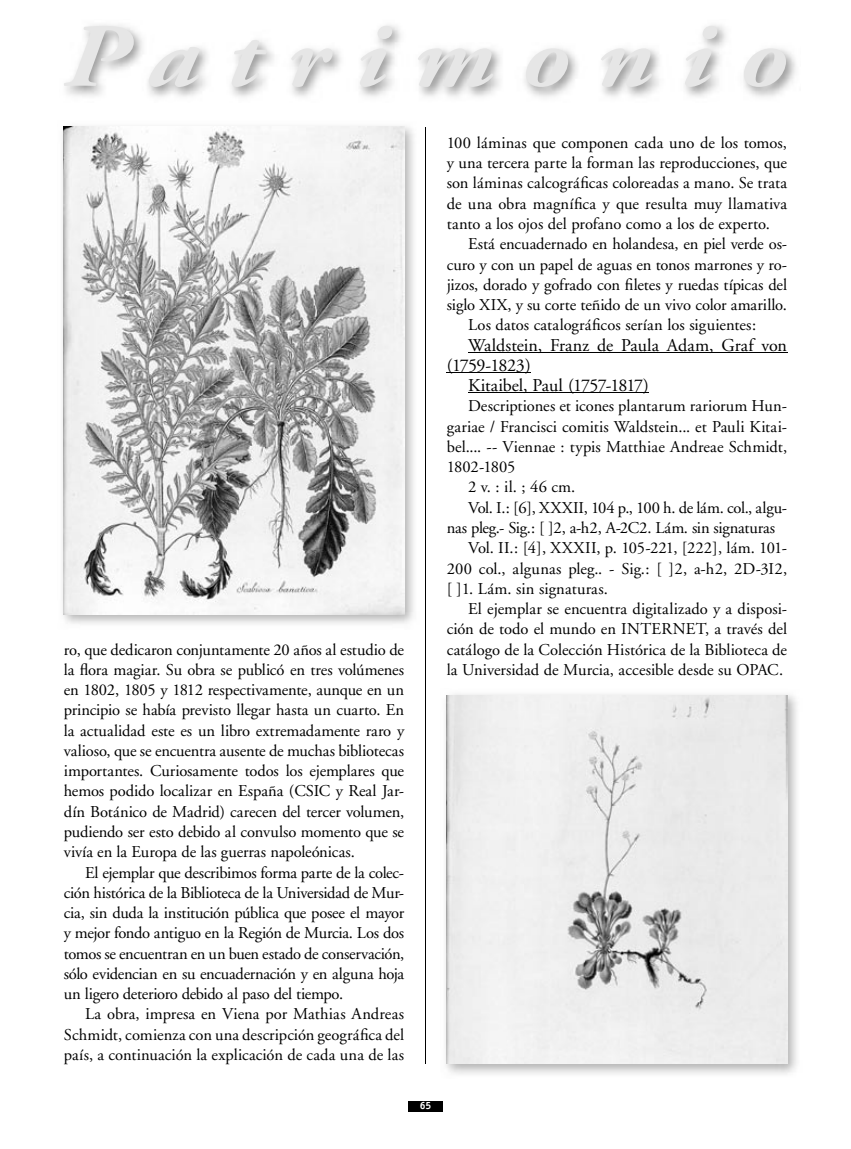
<style>
.page{position:relative;width:851px;height:1149px;background:#fff}
.page>*{position:absolute;margin:0;border:0;box-sizing:border-box;transform-origin:0 0}
.t1{font:italic 700 90px "Adobe Garamond";letter-spacing:.26em;color:#e6e6e6;scale:1.15 1}
.t2{font:18px "Adobe Garamond";letter-spacing:-.005em;color:#000}
.t3{font:18px "Adobe Garamond";letter-spacing:-.035em;color:#000}
.t4{font:16.5px/20.2px "Adobe Garamond";color:#000;text-align:justify}
.t5{font:700 10.5px "Officina Sans";color:#fff}
</style>
<div class="page">
<hr style="left:468px;top:352px;width:319px;height:1px;background:#000">
<hr style="left:446px;top:372px;width:85px;height:1px;background:#000">
<hr style="left:468px;top:392px;width:181px;height:1px;background:#000">
<hr style="left:425px;top:128px;width:1px;height:935px;background:#000">
<div style="left:408px;top:1100px;width:34px;height:10px;background:#000"></div>
<img style="left:66px;top:24px;width:730px;height:73px">
<img style="left:445px;top:694px;width:352px;height:380px">
<img style="left:446px;top:695px;width:341px;height:368px">
<img style="left:62px;top:126px;width:352px;height:498px">
<img style="left:64px;top:127px;width:340px;height:487px">
<h1 class="t1" style="left:64px;top:8px;width:630px">Patrimonio</h1>
<p class="t4" style="left:64px;top:639px;width:342px">ro, que dedicaron conjuntamente 20 años al estudio de la flora magiar. Su obra se publicó en tres volúmenes en 1802, 1805 y 1812 respectivamente, aunque en un principio se había previsto llegar hasta un cuarto. En la actualidad este es un libro extremadamente raro y valioso, que se encuentra ausente de muchas bibliotecas importantes. Curiosamente todos los ejemplares que hemos podido localizar en España (CSIC y Real Jar&shy;dín Botánico de Madrid) carecen del tercer volumen, pudiendo ser esto debido al convulso momento que se vivía en la Europa de las guerras napoleónicas.</p>
<p class="t4" style="left:64px;top:862px;width:342px;text-indent:21px">El ejemplar que describimos forma parte de la colec&shy;ción histórica de la Biblioteca de la Universidad de Mur&shy;cia, sin duda la institución pública que posee el mayor y mejor fondo antiguo en la Región de Murcia. Los dos tomos se encuentran en un buen estado de conservación, sólo evidencian en su encuadernación y en alguna hoja un ligero deterioro debido al paso del tiempo.</p>
<p class="t4" style="left:64px;top:1004px;width:342px;text-indent:21px">La obra, impresa en Viena por Mathias Andreas Schmidt, comienza con una descripción geográfica del país, a continuación la explicación de cada una de las</p>
<p class="t5" style="left:419px;top:1098px;width:13px">65</p>
<p class="t4" style="left:446px;top:133px;width:342px">100 láminas que componen cada uno de los tomos, y una tercera parte la forman las reproducciones, que son láminas calcográficas coloreadas a mano. Se trata de una obra magnífica y que resulta muy llamativa tanto a los ojos del profano como a los de experto.</p>
<p class="t4" style="left:468px;top:234px;width:320px">Está encuadernado en holandesa, en piel verde os-</p>
<p class="t4" style="left:446px;top:254px;width:342px">curo y con un papel de aguas en tonos marrones y ro-</p>
<p class="t4" style="left:446px;top:275px;width:342px">jizos, dorado y gofrado con filetes y ruedas típicas del</p>
<p class="t4" style="left:446px;top:295px;width:341px">siglo XIX, y su corte teñido de un vivo color amarillo.</p>
<p class="t4" style="left:468px;top:315px;width:290px">Los datos catalográficos serían los siguientes:</p>
<p class="t2" style="left:468px;top:335px;width:320px">Waldstein, Franz de Paula Adam, Graf von</p>
<p class="t3" style="left:446px;top:355px;width:86px">(1759-1823)</p>
<p class="t2" style="left:468px;top:375px;width:182px">Kitaibel, Paul (1757-1817)</p>
<p class="t4" style="left:468px;top:396px;width:320px">Descriptiones et icones plantarum rariorum Hun-</p>
<p class="t4" style="left:446px;top:416px;width:342px">gariae / Francisci comitis Waldstein... et Pauli Kitai-</p>
<p class="t4" style="left:446px;top:437px;width:342px">bel.... -- Viennae : typis Matthiae Andreae Schmidt,</p>
<p class="t4" style="left:446px;top:457px;width:70px">1802-1805</p>
<p class="t4" style="left:468px;top:477px;width:109px">2 v. : il. ; 46 cm.</p>
<p class="t4" style="left:468px;top:497px;width:320px">Vol. I.: [6], XXXII, 104 p., 100 h. de lám. col., algu-</p>
<p class="t4" style="left:446px;top:518px;width:330px">nas pleg.- Sig.: [ ]2, a-h2, A-2C2. Lám. sin signaturas</p>
<p class="t4" style="left:468px;top:538px;width:320px">Vol. II.: [4], XXXII, p. 105-221, [222], lám. 101-</p>
<p class="t4" style="left:446px;top:558px;width:342px">200 col., algunas pleg.. - Sig.: [ ]2, a-h2, 2D-3I2,</p>
<p class="t4" style="left:446px;top:578px;width:163px">[ ]1. Lám. sin signaturas.</p>
<p class="t4" style="left:468px;top:599px;width:320px">El ejemplar se encuentra digitalizado y a disposi-</p>
<p class="t4" style="left:446px;top:619px;width:342px">ción de todo el mundo en INTERNET, a través del</p>
<p class="t4" style="left:446px;top:639px;width:342px">catálogo de la Colección Histórica de la Biblioteca de</p>
<p class="t4" style="left:446px;top:659px;width:338px">la Universidad de Murcia, accesible desde su OPAC.</p>
</div>
